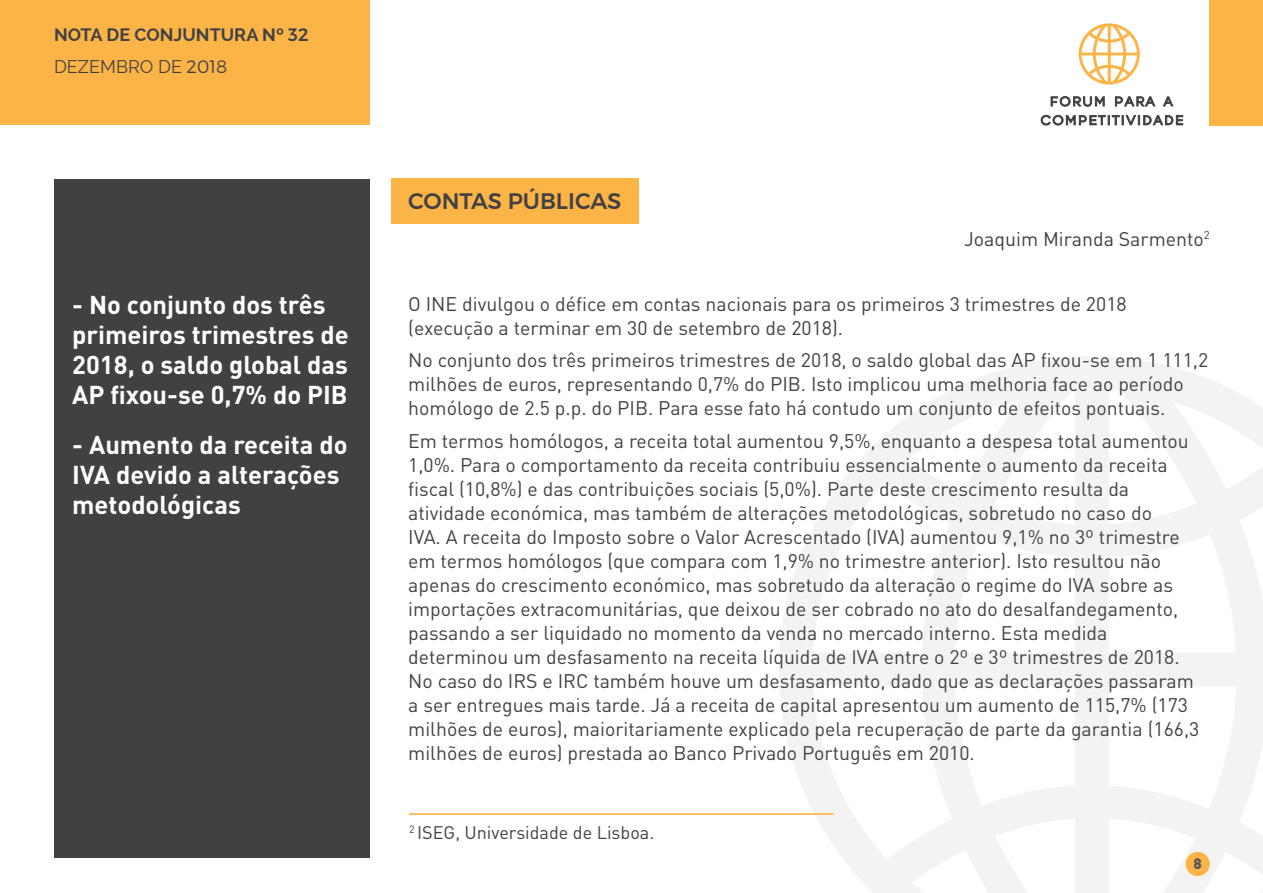
<style>
.page{position:relative;width:1263px;height:893px;background:#fff}
.page>*{position:absolute;margin:0;border:0;box-sizing:border-box;transform-origin:0 0}
.t1{font:700 25.5px/30px "DIN Pro";color:#fff}
.t2{font:500 22.5px "Montserrat";color:#414144}
.t3{font:19.5px/24px "DIN Pro";color:#414144}
.t4{font:700 18px/32px "Raleway";color:#414144}
.t5{font:18px "DIN Pro";color:#414144}
.t6{font:900 15px "DIN Pro";color:#555859}
.s1{font-family:"Montserrat";font-weight:500}
.s2{font-weight:400}
.s3{font-family:"Montserrat";font-weight:300}
</style>
<div class="page">
<div style="left:54px;top:179px;width:316px;height:678px;background:#414144"></div>
<svg style="left:779px;top:357px;width:484px;height:536px"></svg>
<div style="left:0;top:0;width:370px;height:125px;background:#fcb447"></div>
<div style="left:1210px;top:0;width:53px;height:125px;background:#fcb447"></div>
<svg style="left:1079px;top:23px;width:61px;height:62px"></svg>
<svg style="left:1050px;top:96px;width:55px;height:11px"></svg>
<svg style="left:1115px;top:96px;width:41px;height:11px"></svg>
<svg style="left:1162px;top:96px;width:12px;height:11px"></svg>
<svg style="left:1040px;top:114px;width:143px;height:12px"></svg>
<div style="left:1185px;top:852px;width:25px;height:24px;background:#fcb447;border-radius:50%"></div>
<div style="left:391px;top:179px;width:248px;height:45px;background:#fcb447"></div>
<hr style="left:409px;top:813px;width:424px;height:2px;background:#fcb447">
<p class="t4" style="left:54px;top:19px;width:256px">NOTA DE CONJUNTURA Nº <span class="s1">32<br></span><span class="s2">DEZEMBRO DE</span> <span class="s3">2018</span></p>
<h1 class="t1" style="left:72px;top:289px;width:278px">- No conjunto dos três primeiros trimestres de<br>2018, o saldo global das<br>AP fixou-se 0,7% do PIB</h1>
<h1 class="t1" style="left:72px;top:429px;width:277px">- Aumento da receita do<br>IVA devido a alterações metodológicas</h1>
<p class="t2" style="left:408px;top:187px;width:215px">CONTAS PÚBLICAS</p>
<p class="t3" style="left:964px;top:226px;width:247px">Joaquim Miranda Sarmento<sup>2</sup></p>
<p class="t3" style="left:408px;top:291px;width:720px">O INE divulgou o défice em contas nacionais para os primeiros 3 trimestres de 2018 (execução a terminar em 30 de setembro de 2018).</p>
<p class="t3" style="left:408px;top:347px;width:801px">No conjunto dos três primeiros trimestres de 2018, o saldo global das AP fixou-se em 1 111,2 milhões de euros, representando 0,7% do PIB. Isto implicou uma melhoria face ao período homólogo de 2.5 p.p. do PIB. Para esse fato há contudo um conjunto de efeitos pontuais.</p>
<p class="t3" style="left:408px;top:428px;width:793px">Em termos homólogos, a receita total aumentou 9,5%, enquanto a despesa total aumentou 1,0%. Para o comportamento da receita contribuiu essencialmente o aumento da receita fiscal (10,8%) e das contribuições sociais (5,0%). Parte deste crescimento resulta da atividade económica, mas também de alterações metodológicas, sobretudo no caso do<br>IVA. A receita do Imposto sobre o Valor Acrescentado (IVA) aumentou 9,1% no 3º trimestre em termos homólogos (que compara com 1,9% no trimestre anterior). Isto resultou não apenas do crescimento económico, mas sobretudo da alteração o regime do IVA sobre as importações extracomunitárias, que deixou de ser cobrado no ato do desalfandegamento, passando a ser liquidado no momento da venda no mercado interno. Esta medida determinou um desfasamento na receita líquida de IVA entre o 2º e 3º trimestres de 2018.<br>No caso do IRS e IRC também houve um desfasamento, dado que as declarações passaram a ser entregues mais tarde. Já a receita de capital apresentou um aumento de 115,7% (173 milhões de euros), maioritariamente explicado pela recuperação de parte da garantia (166,3 milhões de euros) prestada ao Banco Privado Português em 2010.</p>
<p class="t5" style="left:409px;top:820px;width:247px"><sup>2</sup> ISEG, Universidade de Lisboa.</p>
<p class="t6" style="left:1193px;top:853px;width:10px">8</p>
</div>
